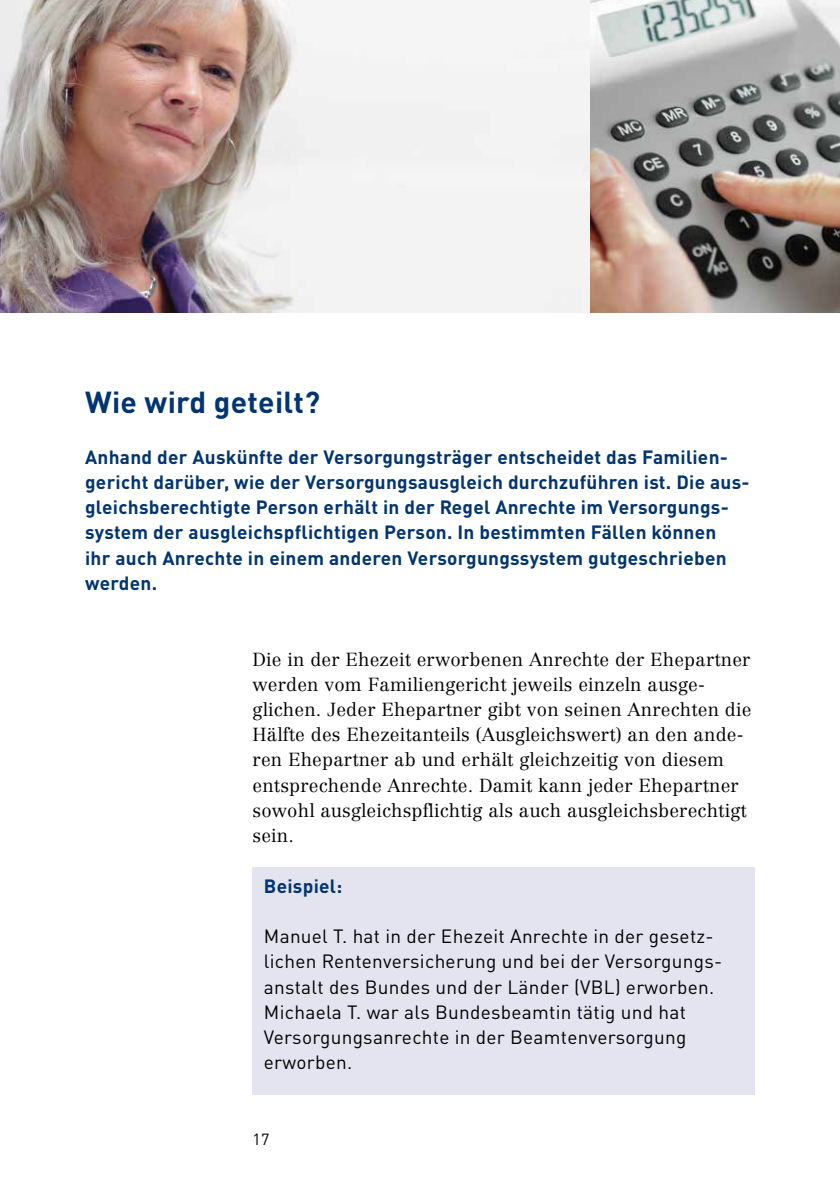
<style>
.page{position:relative;width:840px;height:1191px;background:#fff}
.page>*{position:absolute;margin:0;border:0;box-sizing:border-box;transform-origin:0 0}
.t1{font:700 30px "DIN Pro";letter-spacing:.01em;color:#003472}
.t2{font:700 19px/25.2px "DIN Pro";letter-spacing:.015em;color:#003472}
.t3{font:19px/25.2px "DIN Pro";letter-spacing:.015em;color:#000}
.t4{font:300 18.6px/25.2px "Centennial LT Pro";letter-spacing:.01em;color:#000}
.t5{font:16px "DIN Pro";color:#000}
</style>
<div class="page">
<div style="left:252px;top:867px;width:502px;height:51px;background:#e3e4f0"></div>
<div style="left:252px;top:918px;width:502px;height:151px;background:#e3e4f0"></div>
<div style="left:252px;top:1069px;width:502px;height:25px;background:#e3e4f0"></div>
<img style="left:0;top:0;width:839px;height:312px">
<h2 class="t1" style="left:85px;top:377px;width:236px">Wie wird geteilt?</h2>
<p class="t2" style="left:85px;top:442px;width:665px">Anhand der Auskünfte der Versorgungsträger entscheidet das Familien&shy;gericht darüber, wie der Versorgungsausgleich durchzuführen ist. Die aus&shy;gleichsberechtigte Person erhält in der Regel Anrechte im Versorgungs&shy;system der ausgleichspflichtigen Person. In bestimmten Fällen können<br>ihr auch Anrechte in einem anderen Versorgungssystem gutgeschrieben werden.</p>
<p class="t4" style="left:252px;top:646px;width:500px">Die in der Ehezeit erworbenen Anrechte der Ehepartner werden vom Familiengericht jeweils einzeln ausge&shy;glichen. Jeder Ehepartner gibt von seinen Anrechten die Hälfte des Ehezeitanteils (Ausgleichswert) an den ande&shy;ren Ehepartner ab und erhält gleichzeitig von diesem entsprechende Anrechte. Damit kann jeder Ehepartner sowohl ausgleichspflichtig als auch ausgleichsberechtigt sein.</p>
<p class="t2" style="left:264px;top:871px;width:80px">Beispiel:</p>
<p class="t3" style="left:264px;top:921px;width:459px">Manuel T. hat in der Ehezeit Anrechte in der gesetz&shy;lichen Rentenversicherung und bei der Versorgungs&shy;anstalt des Bundes und der Länder (VBL) erworben.<br>Michaela T. war als Bundesbeamtin tätig und hat Versorgungsanrechte in der Beamtenversorgung erworben.</p>
<p class="t5" style="left:252px;top:1126px;width:18px">17</p>
</div>
